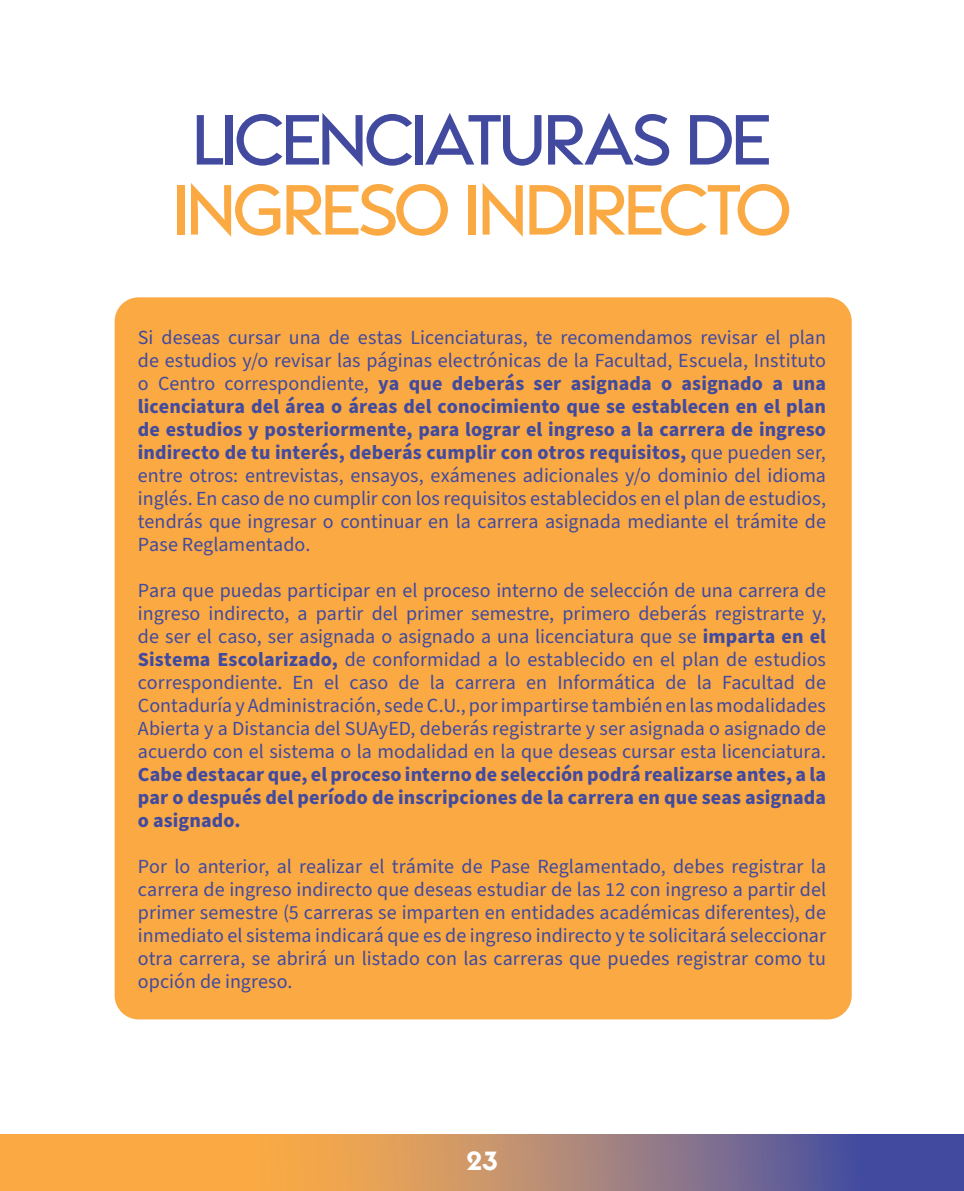
<style>
.page{position:relative;width:964px;height:1191px;background:#fff}
.page>*{position:absolute;margin:0;border:0;box-sizing:border-box;transform-origin:0 0}
.t1{font:70px "Edge Display";letter-spacing:-.005em;color:#faa943}
.t2{font:70px "Edge Display";letter-spacing:-.015em;color:#414a9f}
.t3{font:700 26px "Edge Display";color:#fff}
.t4{font:20px/23px "Source Sans Pro";letter-spacing:.005em;color:#414a9f;text-align:justify}
.t5{font:700 20px/23px "Source Sans Pro";letter-spacing:.005em;color:#414a9f;text-align:justify}
.s1{font-weight:700}
</style>
<div class="page">
<svg style="left:0;top:1134px;width:964px;height:57px;background:#b6886c"></svg>
<div style="left:115px;top:297px;width:737px;height:722px;background:#faa943;border-radius:24px"></div>
<h1 class="t2" style="left:193px;top:97px;width:578px">LICENCIATURAS DE</h1>
<h1 class="t1" style="left:174px;top:167px;width:618px">INGRESO INDIRECTO</h1>
<p class="t4" style="left:138px;top:326px;width:690px">Si deseas cursar una de estas Licenciaturas, te recomendamos revisar el plan de estudios y/o revisar las páginas electrónicas de la Facultad, Escuela, Instituto o Centro correspondiente, <span class="s1">ya que deberás ser asignada o asignado a una licenciatura del área o áreas del conocimiento que se establecen en el plan de estudios y posteriormente, para lograr el ingreso a la carrera de ingreso indirecto de tu interés, deberás cumplir con otros requisitos,</span> que pueden ser, entre otros: entrevistas, ensayos, exámenes adicionales y/o dominio del idioma inglés. En caso de no cumplir con los requisitos establecidos en el plan de estudios, tendrás que ingresar o continuar en la carrera asignada mediante el trámite de Pase Reglamentado.</p>
<p class="t4" style="left:138px;top:579px;width:689px">Para que puedas participar en el proceso interno de selección de una carrera de ingreso indirecto, a partir del primer semestre, primero deberás registrarte y, de ser el caso, ser asignada o asignado a una licenciatura que se <span class="s1">imparta en el Sistema Escolarizado,</span> de conformidad a lo establecido en el plan de estudios correspondiente. En el caso de la carrera en Informática de la Facultad de Contaduría y Administración, sede C.U., por impartirse también en las modalidades Abierta y a Distancia del SUAyED, deberás registrarte y ser asignada o asignado de acuerdo con el sistema o la modalidad en la que deseas cursar esta licenciatura.</p>
<p class="t5" style="left:138px;top:763px;width:690px">Cabe destacar que, el proceso interno de selección podrá realizarse antes, a la par o después del período de inscripciones de la carrera en que seas asignada o asignado.</p>
<p class="t4" style="left:138px;top:855px;width:690px">Por lo anterior, al realizar el trámite de Pase Reglamentado, debes registrar la carrera de ingreso indirecto que deseas estudiar de las 12 con ingreso a partir del primer semestre (5 carreras se imparten en entidades académicas diferentes), de inmediato el sistema indicará que es de ingreso indirecto y te solicitará seleccionar otra carrera, se abrirá un listado con las carreras que puedes registrar como tu opción de ingreso.</p>
<h2 class="t3" style="left:466px;top:1144px;width:33px">23</h2>
</div>
